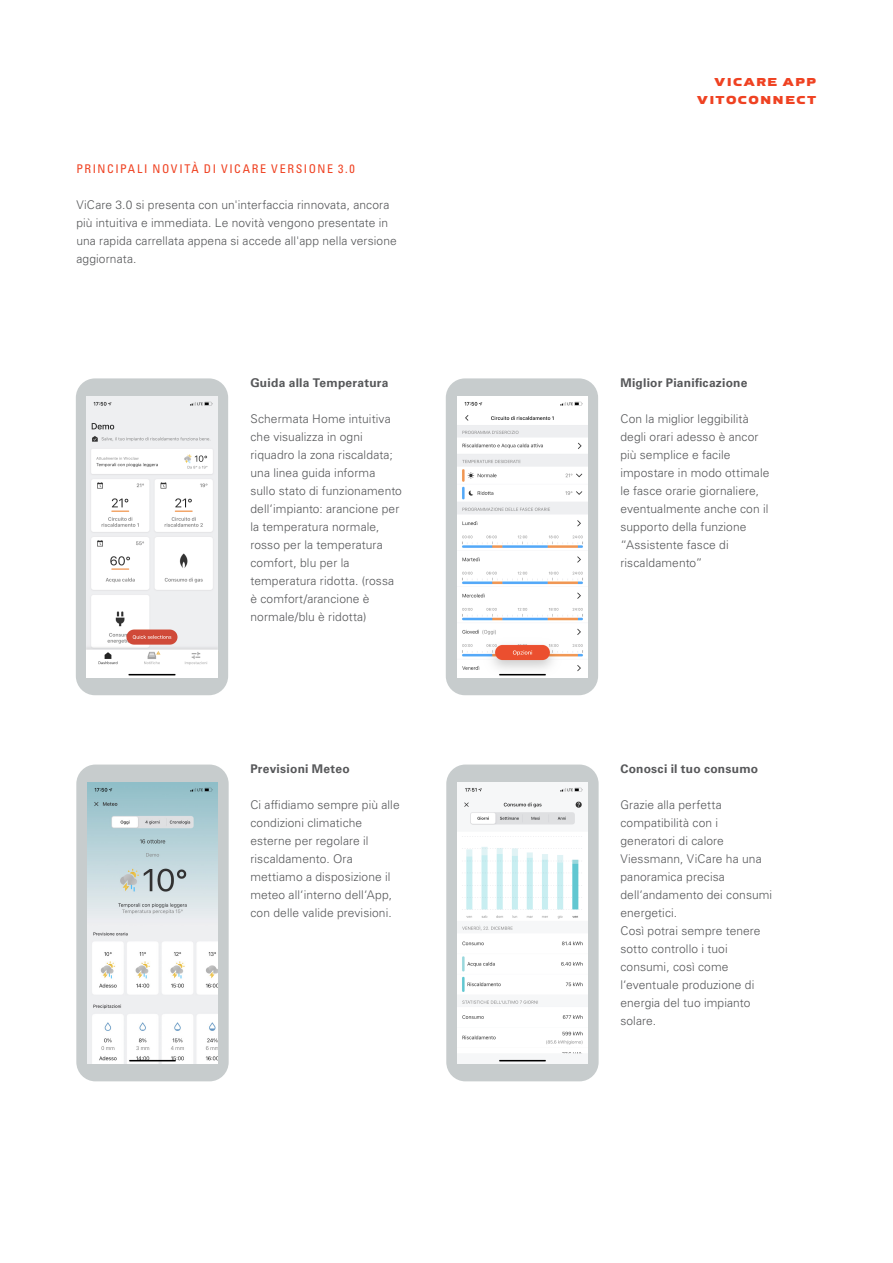
<style>
.page{position:relative;width:893px;height:1263px;background:#fff}
.page>*{position:absolute;margin:0;border:0;box-sizing:border-box;transform-origin:0 0}
.t1{font:300 12px/18px "Univers LTCYR 45";letter-spacing:.01em;color:#57585a}
.t2{font:700 12px "Univers LTCYR 65";letter-spacing:.02em;color:#57585a}
.t3{font:condensed 12px "Univers LTCYR 57";letter-spacing:.14em;color:#ef4222}
.t4{font:700 12px/18px "Viessmann";letter-spacing:.1em;color:#ef4222;text-align:right}
</style>
<div class="page">
<div style="left:76px;top:764px;width:153px;height:317px;background:#c7cccd;border-radius:19px"></div>
<div style="left:76px;top:378px;width:152px;height:317px;background:#c7cccd;border-radius:19px"></div>
<div style="left:446px;top:764px;width:153px;height:317px;background:#c7cccd;border-radius:19px"></div>
<div style="left:446px;top:378px;width:152px;height:317px;background:#c7cccd;border-radius:19px"></div>
<img style="left:87px;top:782px;width:131px;height:282px">
<img style="left:457px;top:782px;width:130px;height:282px">
<img style="left:457px;top:396px;width:130px;height:281px">
<img style="left:87px;top:396px;width:130px;height:281px">
<p class="t3" style="left:76px;top:161px;width:24px">PRINCIP</p>
<p class="t3" style="left:128px;top:161px;width:33px">ALI NOVIT</p>
<p class="t3" style="left:192px;top:161px;width:121px">À DI VICARE VE RSIONE</p>
<p class="t3" style="left:338px;top:161px;width:18px">3.0</p>
<p class="t1" style="left:76px;top:196px;width:322px">ViCare 3.0 si presenta con un'interfaccia rinnovata, ancora più intuitiva e immediata. Le novità vengono presentate in una rapida carrellata appena si accede all'app nella versione aggiornata.</p>
<p class="t2" style="left:250px;top:374px;width:140px">Guida alla Temperatura</p>
<p class="t1" style="left:250px;top:410px;width:153px">Schermata Home intuitiva che visualizza in ogni riquadro la zona riscaldata; una linea guida informa sullo stato di funzionamento dell‘impianto: arancione per la temperatura normale, rosso per la temperatura comfort, blu per la temperatura ridotta. (rossa è comfort/arancione è normale/blu è ridotta)</p>
<p class="t2" style="left:250px;top:760px;width:101px">Previsioni Meteo</p>
<p class="t1" style="left:250px;top:796px;width:151px">Ci affidiamo sempre più alle condizioni climatiche esterne per regolare il riscaldamento. Ora mettiamo a disposizione il meteo all‘interno dell‘App, con delle valide previsioni.</p>
<p class="t4" style="left:697px;top:73px;width:121px">VICARE APP<br>VITOCONNECT</p>
<p class="t2" style="left:620px;top:374px;width:129px">Miglior Pianificazione</p>
<p class="t1" style="left:620px;top:410px;width:151px">Con la miglior leggibilità degli orari adesso è ancor più semplice e facile impostare in modo ottimale le fasce orarie giornaliere, eventualmente anche con il supporto della funzione “Assistente fasce di riscaldamento”</p>
<p class="t2" style="left:620px;top:760px;width:139px">Conosci il tuo consumo</p>
<p class="t1" style="left:620px;top:796px;width:153px">Grazie alla perfetta compatibilità con i generatori di calore<br>Viessmann, ViCare ha una panoramica precisa dell‘andamento dei consumi energetici.<br>Così potrai sempre tenere sotto controllo i tuoi consumi, così come l‘eventuale produzione di energia del tuo impianto solare.</p>
</div>
